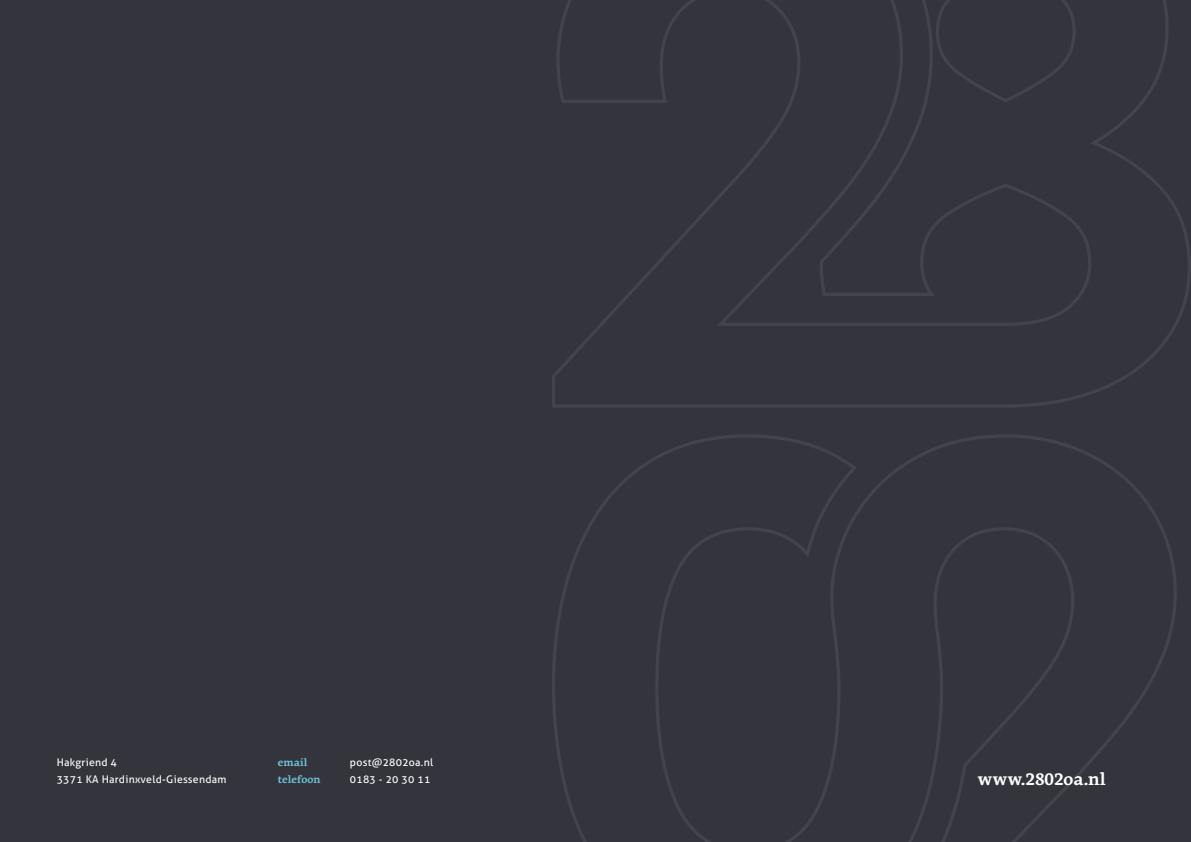
<style>
.page{position:relative;width:1191px;height:842px;background:#33343c}
.page>*{position:absolute;margin:0;border:0;box-sizing:border-box;transform-origin:0 0}
.t1{font:700 17.2px "Geneo Pro";color:#fff}
.t2{font:10.5px "Aller";letter-spacing:.025em;color:#fff}
.t3{font:700 10.5px "Geneo Pro";color:#6ec4d7}
</style>
<div class="page">
<div style="left:552px;top:0;width:639px;height:408px;background:#33343c"></div>
<div style="left:552px;top:434px;width:639px;height:408px;background:#33343c"></div>
<p class="t2" style="left:57px;top:756px;width:62px">Hakgriend 4</p>
<p class="t2" style="left:57px;top:772px;width:171px">3371 KA Hardinxveld-Giessendam</p>
<p class="t3" style="left:278px;top:754px;width:31px">email</p>
<p class="t2" style="left:350px;top:756px;width:85px">post@2802oa.nl</p>
<p class="t3" style="left:278px;top:771px;width:44px">telefoon</p>
<p class="t2" style="left:350px;top:773px;width:82px">0183 - 20 30 11</p>
<p class="t1" style="left:977px;top:766px;width:130px">www.2802oa.nl</p>
</div>
